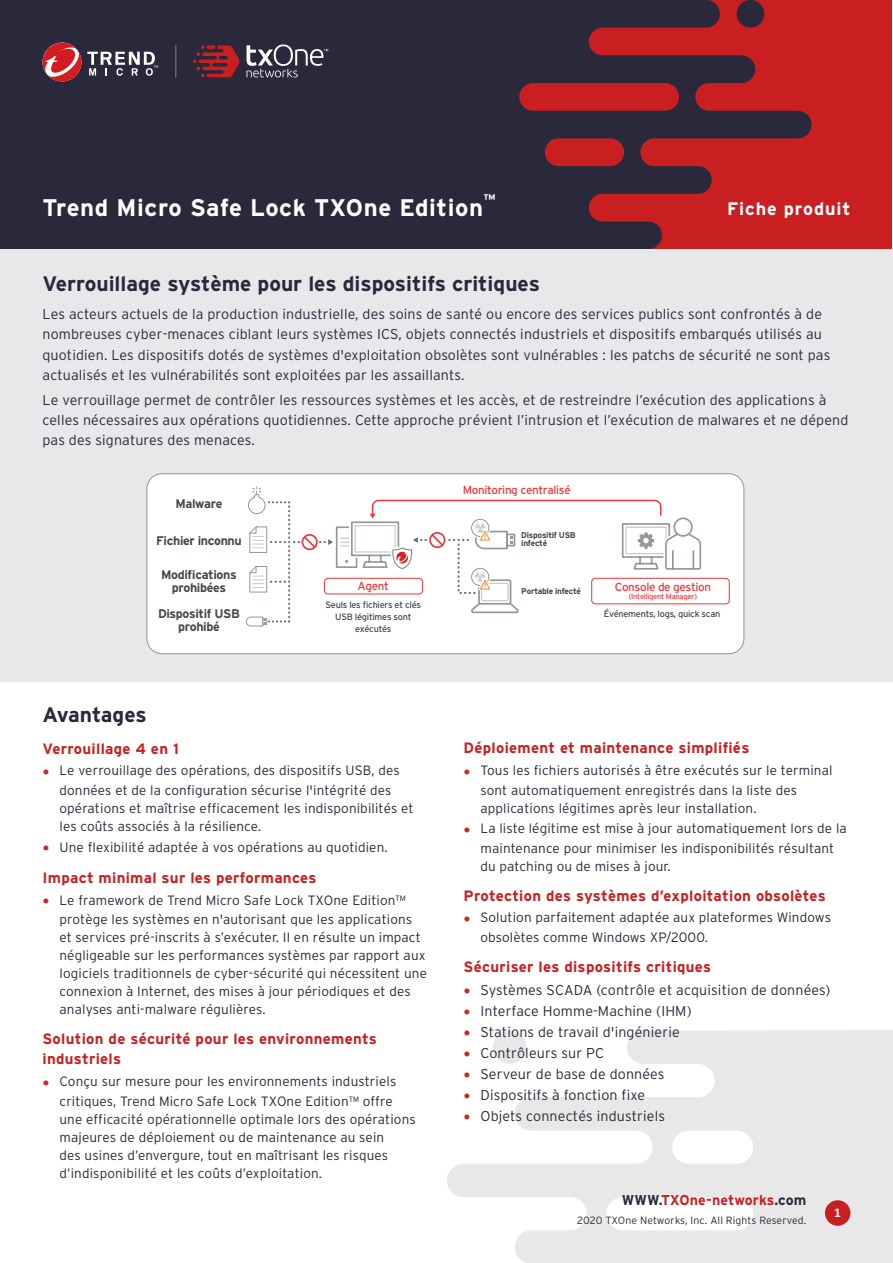
<style>
.page{position:relative;width:893px;height:1263px;background:#fff}
.page>*{position:absolute;margin:0;border:0;box-sizing:border-box;transform-origin:0 0}
.t1{font:700 24px "Interstate";letter-spacing:.025em;color:#fff}
.H0{font:700 21px "Interstate";color:#29293b}
.t2{font:700 18px "Interstate";letter-spacing:.05em;color:#fff}
.H2_ROUGE{font:700 15px/20.2px "Interstate";letter-spacing:.02em;color:#c91f21}
.TXT{font:300 14.25px/20.2px "Interstate";letter-spacing:.01em;color:#29293b}
.t3{font:700 14.25px "Interstate";letter-spacing:.01em;color:#c91f21}
.t4{font:700 13.95px "Interstate";color:#fff}
.t5{font:300 13.5px/18px "Interstate";letter-spacing:.01em;color:#29293b}
.t6{font:700 13.5px "Calibri";color:#fff}
.t7{font:700 12.45px/13.4px "Interstate";letter-spacing:-.03em;color:#44484c;text-align:center}
.t8{font:11.7px "Interstate";letter-spacing:-.03em;color:#ee353a}
.t9{font:300 10.5px "Interstate";letter-spacing:.005em;color:#29293b}
.t10{font:9.15px/11.7px "Interstate";letter-spacing:-.03em;color:#44484c;text-align:center}
.t11{font:700 8.4px/8.2px "Interstate";letter-spacing:-.03em;color:#44484c}
.t12{font:7.5px "Interstate";letter-spacing:-.03em;color:#ee353a}
.s1{font-weight:400;font-size:16.5px;color:#d1232a}
.s2{color:#29293b}
</style>
<div class="page">
<svg style="left:447px;top:1030px;width:446px;height:233px;fill:#e8e8e8"></svg>
<div style="left:493px;top:1030px;width:33px;height:34px;background:#e8e8e8;border-radius:17px"></div>
<div style="left:466px;top:0;width:426px;height:249px;background:#c91f21"></div>
<svg style="left:1px;top:0;width:810px;height:249px;fill:#29293b"></svg>
<div style="left:737px;top:0;width:27px;height:28px;background:#29293b;border-radius:14px"></div>
<svg style="left:87px;top:52px;width:71px;height:24px"></svg>
<svg style="left:43px;top:43px;width:38px;height:38px"></svg>
<svg style="left:193px;top:45px;width:47px;height:32px;background:#7a232d"></svg>
<svg style="left:247px;top:44px;width:81px;height:33px;background:#595967"></svg>
<hr style="left:175px;top:45px;width:1px;height:33px;background:#666">
<div style="left:825px;top:1200px;width:25px;height:26px;background:#c91f21;border-radius:50%"></div>
<div style="left:0;top:249px;width:893px;height:432px;background:#e7e8ea"></div>
<div style="left:147px;top:474px;width:597px;height:180px;background:#fff;border-radius:15px"></div>
<div style="left:147px;top:473px;width:597px;height:181px;border:1px solid #929798;border-radius:15px"></div>
<svg style="left:245px;top:486px;width:485px;height:141px"></svg>
<p class="t4" style="left:484px;top:191px;width:13px">™</p>
<p class="t1" style="left:43px;top:193px;width:442px">Trend Micro Safe Lock TXOne Edition</p>
<p class="t2" style="left:727px;top:198px;width:125px">Fiche produit</p>
<p class="H0" style="left:43px;top:271px;width:499px">Verrouillage système pour les dispositifs critiques</p>
<p class="TXT" style="left:43px;top:304px;width:789px">Les acteurs actuels de la production industrielle, des soins de santé ou encore des services publics sont confrontés à de nombreuses cyber-menaces ciblant leurs systèmes ICS, objets connectés industriels et dispositifs embarqués utilisés au quotidien. Les dispositifs dotés de systèmes d'exploitation obsolètes sont vulnérables : les patchs de sécurité ne sont pas actualisés et les vulnérabilités sont exploitées par les assaillants.</p>
<p class="TXT" style="left:43px;top:389px;width:807px">Le verrouillage permet de contrôler les ressources systèmes et les accès, et de restreindre l’exécution des applications à celles nécessaires aux opérations quotidiennes. Cette approche prévient l’intrusion et l’exécution de malwares et ne dépend pas des signatures des menaces.</p>
<p class="t7" style="left:176px;top:497px;width:48px">Malware</p>
<p class="t7" style="left:156px;top:534px;width:87px">Fichier inconnu</p>
<p class="t7" style="left:161px;top:567px;width:77px">Modifications prohibées</p>
<p class="t7" style="left:158px;top:607px;width:83px">Dispositif USB prohibé</p>
<p class="t8" style="left:463px;top:483px;width:110px">Monitoring centralisé</p>
<p class="t11" style="left:521px;top:530px;width:56px">Dispositif USB infecté</p>
<p class="t8" style="left:358px;top:579px;width:33px">Agent</p>
<p class="t8" style="left:615px;top:579px;width:98px">Console de gestion</p>
<p class="t12" style="left:629px;top:592px;width:70px">(Intelligent Manager)</p>
<p class="t11" style="left:521px;top:587px;width:61px">Portable infecté</p>
<p class="t10" style="left:325px;top:599px;width:97px">Seuls les fichiers et clés<br>USB légitimes sont exécutés</p>
<p class="t10" style="left:604px;top:608px;width:118px">Événements, logs, quick scan</p>
<h1 class="H0" style="left:43px;top:702px;width:106px">Avantages</h1>
<p class="H2_ROUGE" style="left:43px;top:738px;width:138px">Verrouillage 4 en 1</p>
<p class="t5" style="left:60px;top:761px;width:342px;line-height:19.5px;text-indent:-17px"><span class="s1">•</span> Le verrouillage des opérations, des dispositifs USB, des données et de la configuration sécurise l'intégrité des</p>
<p class="t5" style="left:60px;top:799px;width:356px">opérations et maîtrise efficacement les indisponibilités et les coûts associés à la résilience.</p>
<p class="t5" style="left:43px;top:838px;width:347px"><span class="s1">•</span> Une flexibilité adaptée à vos opérations au quotidien.</p>
<p class="H2_ROUGE" style="left:43px;top:867px;width:275px">Impact minimal sur les performances</p>
<p class="t5" style="left:60px;top:890px;width:354px;line-height:19.5px;text-indent:-17px"><span class="s1">•</span> Le framework de Trend Micro Safe Lock TXOne Edition™ protège les systèmes en n'autorisant que les applications</p>
<p class="t5" style="left:60px;top:928px;width:369px">et services pré-inscrits à s’exécuter. Il en résulte un impact négligeable sur les performances systèmes par rapport aux logiciels traditionnels de cyber-sécurité qui nécessitent une connexion à Internet, des mises à jour périodiques et des analyses anti-malware régulières.</p>
<p class="H2_ROUGE" style="left:43px;top:1029px;width:336px">Solution de sécurité pour les environnements industriels</p>
<p class="t5" style="left:43px;top:1071px;width:355px;line-height:19.5px;text-align:right"><span class="s1">•</span> Conçu sur mesure pour les environnements industriels critiques, Trend Micro Safe Lock TXOne Edition™ offre</p>
<p class="t5" style="left:60px;top:1110px;width:358px">une efficacité opérationnelle optimale lors des opérations majeures de déploiement ou de maintenance au sein<br>des usines d’envergure, tout en maîtrisant les risques d’indisponibilité et les coûts d’exploitation.</p>
<p class="H2_ROUGE" style="left:463px;top:738px;width:287px">Déploiement et maintenance simplifiés</p>
<p class="t5" style="left:480px;top:760px;width:353px;line-height:19.5px;text-indent:-17px"><span class="s1">•</span> Tous les fichiers autorisés à être exécutés sur le terminal sont automatiquement enregistrés dans la liste des</p>
<p class="t5" style="left:480px;top:799px;width:278px">applications légitimes après leur installation.</p>
<p class="t5" style="left:463px;top:819px;width:385px;line-height:19.5px;text-align:center"><span class="s1">•</span> La liste légitime est mise à jour automatiquement lors de la maintenance pour minimiser les indisponibilités résultant</p>
<p class="t5" style="left:480px;top:857px;width:192px">du patching ou de mises à jour.</p>
<p class="H2_ROUGE" style="left:463px;top:885px;width:364px">Protection des systèmes d’exploitation obsolètes</p>
<p class="t5" style="left:480px;top:908px;width:352px;line-height:19.5px;text-indent:-17px"><span class="s1">•</span> Solution parfaitement adaptée aux plateformes Windows obsolètes comme Windows XP/2000.</p>
<p class="H2_ROUGE" style="left:463px;top:956px;width:249px">Sécuriser les dispositifs critiques</p>
<p class="TXT" style="left:463px;top:979px;width:368px"><span class="s1">•</span> Systèmes SCADA (contrôle et acquisition de données)</p>
<p class="TXT" style="left:463px;top:1000px;width:230px"><span class="s1">•</span> Interface Homme-Machine (IHM)</p>
<p class="TXT" style="left:463px;top:1021px;width:218px"><span class="s1">•</span> Stations de travail d'ingénierie</p>
<p class="TXT" style="left:463px;top:1042px;width:142px"><span class="s1">•</span> Contrôleurs sur PC</p>
<p class="TXT" style="left:463px;top:1063px;width:203px"><span class="s1">•</span> Serveur de base de données</p>
<p class="TXT" style="left:463px;top:1084px;width:183px"><span class="s1">•</span> Dispositifs à fonction fixe</p>
<p class="TXT" style="left:463px;top:1105px;width:203px"><span class="s1">•</span> Objets connectés industriels</p>
<p class="t3" style="left:622px;top:1192px;width:186px"><span class="s2">WWW.</span>TXOne-networks<span class="s2">.com</span></p>
<p class="t9" style="left:577px;top:1214px;width:231px">2020 TXOne Networks, Inc. All Rights Reserved.</p>
<p class="t6" style="left:834px;top:1204px;width:8px">1</p>
</div>
